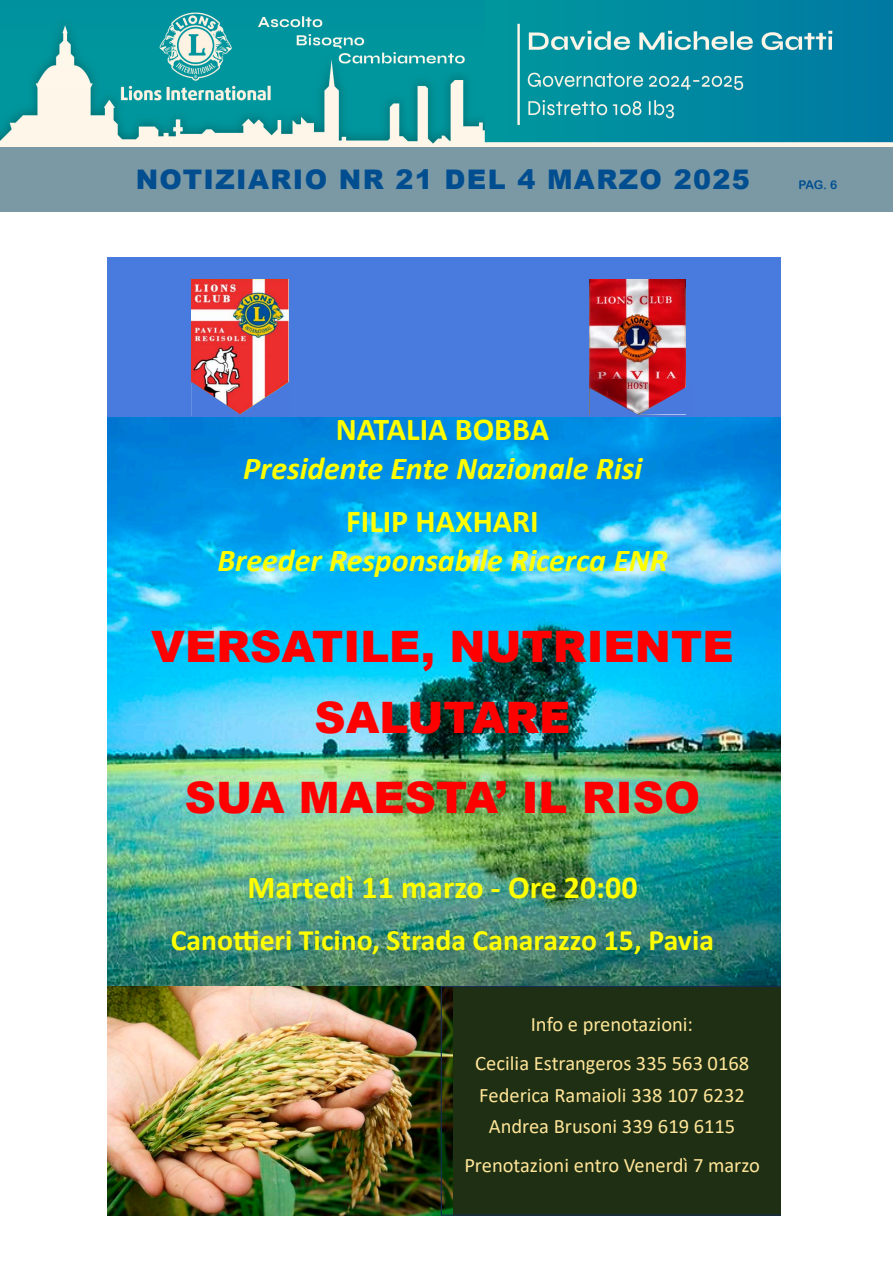
<style>
.page{position:relative;width:893px;height:1263px;background:#fff}
.page>*{position:absolute;margin:0;border:0;box-sizing:border-box;transform-origin:0 0}
.t1{font:900 43.35px/70.8px "Arial";color:#f00;text-align:center}
.t2{font:italic 700 31.95px "Calibri";color:#ff0}
.t3{font:700 31.95px "Calibri";color:#ff0}
.t4{font:700 29.7px "Calibri";color:#ff0}
.t5{font:900 27px "Arial";letter-spacing:.05em;color:#004e90}
.t6{font:20.55px/38.8px "Calibri";color:#ffe599;text-align:center}
.t7{font:12px "Arial Rounded MT Bold";color:#004e90}
</style>
<div class="page">
<div style="left:0;top:147px;width:893px;height:65px;background:#7b99a4"></div>
<img style="left:0;top:0;width:893px;height:147px">
<img style="left:107px;top:417px;width:674px;height:569px">
<div style="left:107px;top:258px;width:674px;height:159px;background:#497add"></div>
<img style="left:191px;top:280px;width:98px;height:102px">
<img style="left:107px;top:986px;width:334px;height:229px">
<div style="left:441px;top:986px;width:340px;height:229px;background:#1e2f13"></div>
<svg style="left:191px;top:382px;width:98px;height:34px"></svg>
<img style="left:590px;top:280px;width:96px;height:103px">
<svg style="left:590px;top:383px;width:96px;height:32px"></svg>
<h3 class="t5" style="left:136px;top:170px;width:616px">NOTIZIARIO NR 21 DEL 4 MARZO 2025</h3>
<p class="t7" style="left:799px;top:180px;width:40px">PAG. 6</p>
<h2 class="t3" style="left:336px;top:416px;width:215px">NATALIA BOBBA</h2>
<h2 class="t2" style="left:243px;top:455px;width:401px">Presidente Ente Nazionale Risi</h2>
<h2 class="t3" style="left:346px;top:508px;width:194px">FILIP HAXHARI</h2>
<h2 class="t2" style="left:217px;top:547px;width:452px">Breeder Responsabile Ricerca ENR</h2>
<h1 class="t1" style="left:151px;top:608px;width:584px">VERSATILE, NUTRIENTE<br>SALUTARE</h1>
<h1 class="t1" style="left:185px;top:758px;width:517px">SUA MAESTA’ IL RISO</h1>
<h2 class="t3" style="left:248px;top:874px;width:391px">Martedì 11 marzo - Ore 20:00</h2>
<h3 class="t4" style="left:171px;top:928px;width:545px">Canottieri Ticino, Strada Canarazzo 15, Pavia</h3>
<p class="t6" style="left:475px;top:1006px;width:275px">Info e prenotazioni:<br>Cecilia Estrangeros 335 563 0168</p>
<p class="t6" style="left:479px;top:1080px;width:267px;line-height:32px">Federica Ramaioli 338 107 6232<br>Andrea Brusoni 339 619 6115</p>
<p class="t6" style="left:464px;top:1148px;width:297px">Prenotazioni entro Venerdì 7 marzo</p>
</div>
